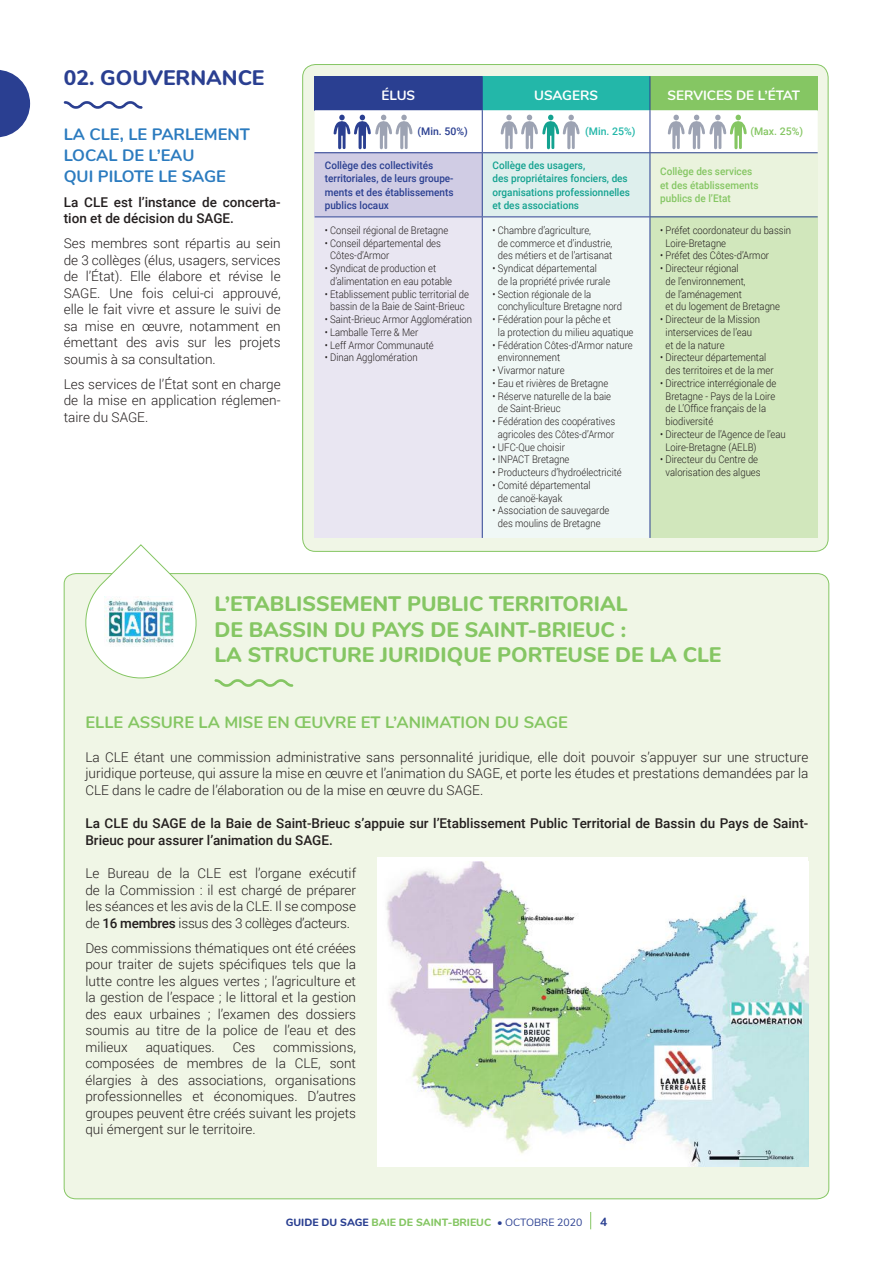
<style>
.page{position:relative;width:893px;height:1263px;background:#fff}
.page>*{position:absolute;margin:0;border:0;box-sizing:border-box;transform-origin:0 0}
.t1{font:800 21px/25.5px "Nunito";color:#85c663}
.t2{font:800 21px "Nunito";color:#2a3f91}
.t3{font:700 16.5px/21px "Nunito";color:#2b7bbf}
.t4{font:700 16.5px "Nunito";color:#85c663}
.t5{font:300 13.5px/16.5px "Roboto";color:#241f1f;text-align:justify}
.t6{font:500 13.5px/16.5px "Roboto";color:#241f1f}
.t7{font:700 13.5px "Nunito";color:#fff}
.t8{font:700 12px "Nunito";color:#2a3f91}
.t9{font:300 10.5px/12.8px "Roboto";color:#241f1f;scale:.9 1}
.t10{font:500 10.5px/13.5px "Roboto";color:#13a290;scale:.95 1}
.t11{font:500 10.5px/13.5px "Roboto";color:#2a3f91;scale:.95 1}
.t12{font:500 10.5px/13.5px "Roboto";color:#85c663;scale:.95 1}
.t13{font:800 10.5px "Nunito";color:#85c663}
.t14{font:500 10.5px "Roboto";color:#2a3f91}
.t15{font:500 10.5px "Roboto";color:#23b7a9}
.t16{font:500 10.5px "Roboto";color:#85c663}
.s1{font-weight:500}
.s2{color:#2a3f91}
.s3{font-weight:400;color:#2a3f91}
</style>
<div class="page">
<svg style="left:590px;top:1212px;width:1px;height:17px"></svg>
<div style="left:303px;top:65px;width:525px;height:486px;background:#f0f6e6;border-radius:13px"></div>
<div style="left:63px;top:573px;width:767px;height:626px;background:#f0f6e6"></div>
<svg style="left:214px;top:679px;width:79px;height:8px"></svg>
<svg style="left:80px;top:544px;width:123px;height:140px"></svg>
<svg style="left:64px;top:101px;width:79px;height:8px"></svg>
<svg style="left:0;top:70px;width:30px;height:67px"></svg>
<img style="left:377px;top:862px;width:431px;height:305px">
<div style="left:315px;top:76px;width:167px;height:34px;background:#2a3f91"></div>
<div style="left:482px;top:76px;width:168px;height:34px;background:#23b7a9"></div>
<div style="left:650px;top:76px;width:168px;height:34px;background:#85c663"></div>
<div style="left:315px;top:153px;width:167px;height:64px;background:#d0cce4"></div>
<div style="left:482px;top:153px;width:168px;height:64px;background:#deefed"></div>
<div style="left:650px;top:153px;width:168px;height:64px;background:#eaf3dd"></div>
<div style="left:315px;top:217px;width:167px;height:321px;background:#e9e6f2"></div>
<div style="left:482px;top:217px;width:168px;height:321px;background:#f0f8f6"></div>
<div style="left:650px;top:217px;width:168px;height:321px;background:#d1e7bc"></div>
<hr style="left:482px;top:76px;width:1px;height:34px;background:#2a3f91">
<hr style="left:650px;top:76px;width:1px;height:34px;background:#2a3f91">
<hr style="left:482px;top:153px;width:1px;height:63px;background:#2a3f91">
<hr style="left:650px;top:153px;width:1px;height:63px;background:#2a3f91">
<hr style="left:315px;top:216px;width:167px;height:1px;background:#2a3f91">
<hr style="left:482px;top:217px;width:1px;height:321px;background:#2a3f91">
<hr style="left:482px;top:216px;width:168px;height:1px;background:#2a3f91">
<hr style="left:650px;top:217px;width:1px;height:321px;background:#2a3f91">
<hr style="left:650px;top:216px;width:168px;height:1px;background:#2a3f91">
<svg style="left:315px;top:110px;width:503px;height:43px;background:#e5eaee"></svg>
<h1 class="t2" style="left:64px;top:62px;width:202px">02. GOUVERNANCE</h1>
<h2 class="t3" style="left:64px;top:123px;width:188px">LA CLE, LE PARLEMENT<br>LOCAL DE L’EAU<br>QUI PILOTE LE SAGE</h2>
<p class="t6" style="left:64px;top:193px;width:218px">La CLE est l’instance de concerta&shy;tion et de décision du SAGE.</p>
<p class="t5" style="left:64px;top:235px;width:218px">Ses membres sont répartis au sein de 3 collèges (élus, usagers, services de l’État). Elle élabore et révise le SAGE. Une fois celui-ci approuvé, elle le fait vivre et assure le suivi de sa mise en œuvre, notamment en émettant des avis sur les projets soumis à sa consultation.</p>
<p class="t5" style="left:64px;top:375px;width:218px">Les services de l’État sont en charge de la mise en application réglemen&shy;taire du SAGE.</p>
<p class="t7" style="left:382px;top:85px;width:35px">ÉLUS</p>
<p class="t7" style="left:534px;top:85px;width:65px">USAGERS</p>
<p class="t7" style="left:668px;top:85px;width:134px">SERVICES DE L’ÉTAT</p>
<p class="t14" style="left:417px;top:124px;width:52px">(Min. 50%)</p>
<p class="t15" style="left:585px;top:124px;width:52px">(Min. 25%)</p>
<p class="t16" style="left:750px;top:124px;width:54px">(Max. 25%)</p>
<p class="t11" style="left:325px;top:158px;width:137px">Collège des collectivités territoriales, de leurs groupe&shy;ments et des établissements publics locaux</p>
<p class="t10" style="left:492px;top:158px;width:146px">Collège des usagers,<br>des propriétaires fonciers, des organisations professionnelles et des associations</p>
<p class="t12" style="left:660px;top:164px;width:105px">Collège des services et des établissements publics de l’Etat</p>
<p class="t9" style="left:325px;top:223px;width:139px">• Conseil régional de Bretagne</p>
<p class="t9" style="left:330px;top:236px;width:125px;text-indent:-5px">• Conseil départemental des<br>Côtes-d’Armor</p>
<p class="t9" style="left:330px;top:262px;width:137px;text-indent:-5px">• Syndicat de production et d’alimentation en eau potable</p>
<p class="t9" style="left:325px;top:287px;width:162px;text-align:center">• Etablissement public territorial de bassin de la Baie de Saint-Brieuc</p>
<p class="t9" style="left:325px;top:313px;width:165px">• Saint-Brieuc Armor Agglomération</p>
<p class="t9" style="left:325px;top:325px;width:105px">• Lamballe Terre &amp; Mer</p>
<p class="t9" style="left:325px;top:338px;width:123px">• Leff Armor Communauté</p>
<p class="t9" style="left:325px;top:351px;width:105px">• Dinan Agglomération</p>
<p class="t9" style="left:666px;top:223px;width:141px;text-indent:-5px">• Préfet coordonateur du bassin<br>Loire-Bretagne</p>
<p class="t9" style="left:660px;top:249px;width:123px">• Préfet des Côtes-d’Armor</p>
<p class="t9" style="left:666px;top:262px;width:129px;text-indent:-5px">• Directeur régional<br>de l’environnement,<br>de l’aménagement<br>et du logement de Bretagne</p>
<p class="t9" style="left:666px;top:313px;width:107px;text-indent:-5px">• Directeur de la Mission interservices de l’eau et de la nature</p>
<p class="t9" style="left:666px;top:351px;width:122px;text-indent:-5px">• Directeur départemental des territoires et de la mer</p>
<p class="t9" style="left:666px;top:376px;width:125px;text-indent:-5px">• Directrice interrégionale de<br>Bretagne - Pays de la Loire de L’Office français de la biodiversité</p>
<p class="t9" style="left:666px;top:427px;width:135px;text-indent:-5px">• Directeur de l’Agence de l’eau<br>Loire-Bretagne (AELB)</p>
<p class="t9" style="left:660px;top:453px;width:113px;text-align:center">• Directeur du Centre de valorisation des algues</p>
<p class="t9" style="left:498px;top:223px;width:129px;text-indent:-5px">• Chambre d’agriculture,<br>de commerce et d’industrie, des métiers et de l’artisanat</p>
<p class="t9" style="left:498px;top:262px;width:126px;text-indent:-5px">• Syndicat départemental<br>de la propriété privée rurale</p>
<p class="t9" style="left:498px;top:287px;width:139px;text-indent:-5px">• Section régionale de la conchyliculture Bretagne nord</p>
<p class="t9" style="left:498px;top:313px;width:152px;text-indent:-5px">• Fédération pour la pêche et<br>la protection du milieu aquatique</p>
<p class="t9" style="left:498px;top:338px;width:151px;text-indent:-5px">• Fédération Côtes-d’Armor nature environnement</p>
<p class="t9" style="left:492px;top:364px;width:82px">• Vivarmor nature</p>
<p class="t9" style="left:492px;top:376px;width:130px">• Eau et rivières de Bretagne</p>
<p class="t9" style="left:498px;top:389px;width:127px;text-indent:-5px">• Réserve naturelle de la baie de Saint-Brieuc</p>
<p class="t9" style="left:492px;top:415px;width:138px;text-align:center">• Fédération des coopératives agricoles des Côtes-d’Armor</p>
<p class="t9" style="left:492px;top:440px;width:82px">• UFC-Que choisir</p>
<p class="t9" style="left:492px;top:453px;width:87px">• INPACT Bretagne</p>
<p class="t9" style="left:492px;top:466px;width:145px">• Producteurs d’hydroélectricité</p>
<p class="t9" style="left:498px;top:478px;width:105px;text-indent:-5px">• Comité départemental de canoë-kayak</p>
<p class="t9" style="left:492px;top:504px;width:131px;text-align:center">• Association de sauvegarde des moulins de Bretagne</p>
<h1 class="t1" style="left:214px;top:590px;width:508px">L’ETABLISSEMENT PUBLIC TERRITORIAL<br>DE BASSIN DU PAYS DE SAINT-BRIEUC :<br>LA STRUCTURE JURIDIQUE PORTEUSE DE LA CLE</h1>
<h2 class="t4" style="left:85px;top:710px;width:484px">ELLE ASSURE LA MISE EN ŒUVRE ET L’ANIMATION DU SAGE</h2>
<p class="t5" style="left:85px;top:748px;width:724px">La CLE étant une commission administrative sans personnalité juridique, elle doit pouvoir s’appuyer sur une structure juridique porteuse, qui assure la mise en œuvre et l’animation du SAGE, et porte les études et prestations demandées par la CLE dans le cadre de l’élaboration ou de la mise en œuvre du SAGE.</p>
<p class="t6" style="left:85px;top:815px;width:724px">La CLE du SAGE de la Baie de Saint-Brieuc s’appuie sur l’Etablissement Public Territorial de Bassin du Pays de Saint-<br>Brieuc pour assurer l’animation du SAGE.</p>
<p class="t5" style="left:85px;top:865px;width:272px">Le Bureau de la CLE est l’organe exécutif de la Commission : il est chargé de préparer les séances et les avis de la CLE. Il se compose de <span class="s1">16 membres</span> issus des 3 collèges d’acteurs.</p>
<p class="t5" style="left:85px;top:939px;width:272px">Des commissions thématiques ont été créées pour traiter de sujets spécifiques tels que la lutte contre les algues vertes ; l’agriculture et la gestion de l’espace ; le littoral et la gestion des eaux urbaines ; l’examen des dossiers soumis au titre de la police de l’eau et des milieux</p>
<p class="t5" style="left:85px;top:1038px;width:272px;text-indent:188px">commissions, composées de membres de la CLE, sont élargies à des associations, organisations professionnelles et économiques. D’autres groupes peuvent être créés suivant les projets qui émergent sur le territoire.</p>
<p class="t5" style="left:146px;top:1038px;width:71px">aquatiques.</p>
<p class="t5" style="left:233px;top:1038px;width:24px">Ces</p>
<p class="t13" style="left:286px;top:1215px;width:298px"><span class="s2">GUIDE DU SAGE</span> BAIE DE SAINT-BRIEUC <span class="s3">• OCTOBRE 2020</span></p>
<p class="t8" style="left:600px;top:1213px;width:9px">4</p>
</div>
